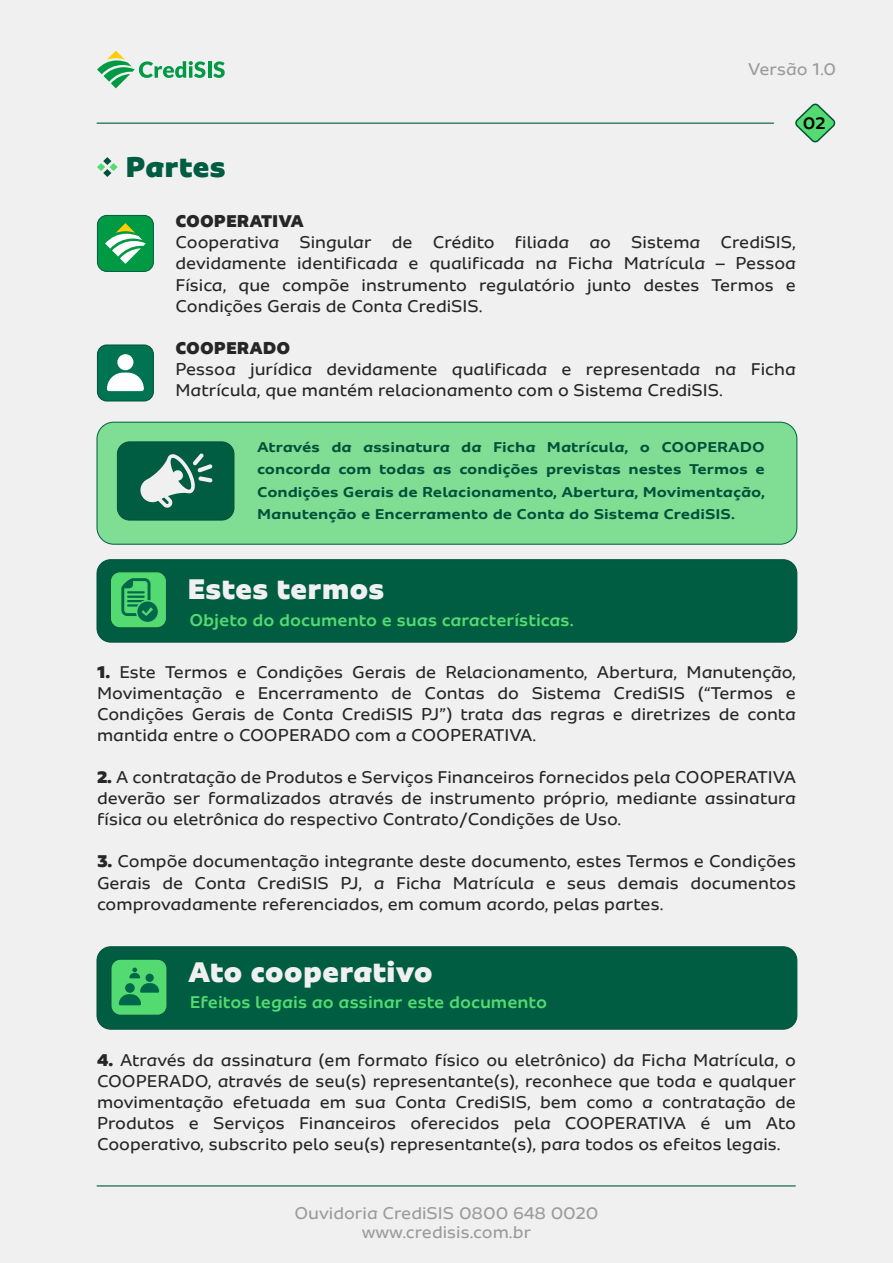
<style>
.page{position:relative;width:893px;height:1263px;background:#f0f0f0}
.page>*{position:absolute;margin:0;border:0;box-sizing:border-box;transform-origin:0 0}
.t1{font:900 30px "Sua";color:#f0f0f0}
.t2{font:900 30px "Sua";color:#005d42}
.t3{font:18px/21px "Sua";color:#262626;text-align:justify}
.t4{font:500 18px "Sua";color:#53db71}
.t5{font:18px/19.5px "Sua";color:#9b9b9b;text-align:center}
.t6{font:900 18px "Sua";color:#262626}
.t7{font:500 18px "Sua";color:#000}
.t8{font:700 15px/22.5px "Sua";color:#005139;text-align:justify;scale:1.1 1}
.s1{font-weight:900}
</style>
<div class="page">
<svg style="left:795px;top:103px;width:41px;height:40px"></svg>
<svg style="left:97px;top:157px;width:21px;height:20px"></svg>
<hr style="left:97px;top:123px;width:677px;height:1px;background:#005d42">
<div style="left:97px;top:215px;width:56px;height:56px;background:#009a44;border-radius:9px"></div>
<div style="left:97px;top:215px;width:57px;height:57px;border:1px solid #005d42;border-radius:9px"></div>
<svg style="left:105px;top:223px;width:41px;height:41px"></svg>
<div style="left:97px;top:345px;width:56px;height:56px;background:#007452;border-radius:9px"></div>
<div style="left:97px;top:345px;width:57px;height:56px;border:1px solid #005139;border-radius:9px"></div>
<svg style="left:107px;top:373px;width:37px;height:18px"></svg>
<div style="left:117px;top:354px;width:16px;height:16px;background:#fff;border-radius:50%"></div>
<hr style="left:97px;top:1185px;width:698px;height:1px;background:#005d42">
<hr style="left:208px;top:62px;width:3px;height:16px;background:#009a44">
<svg style="left:213px;top:61px;width:12px;height:17px"></svg>
<svg style="left:97px;top:51px;width:108px;height:37px"></svg>
<div style="left:97px;top:422px;width:700px;height:122px;background:#80de94;border-radius:17px"></div>
<div style="left:97px;top:422px;width:700px;height:122px;border:1px solid #005d42;border-radius:17px"></div>
<div style="left:117px;top:442px;width:117px;height:78px;background:#005d42;border-radius:12px"></div>
<div style="left:117px;top:442px;width:117px;height:78px;border:1px solid #005139;border-radius:12px"></div>
<svg style="left:140px;top:453px;width:73px;height:55px"></svg>
<div style="left:97px;top:560px;width:700px;height:82px;background:#005d42;border-radius:14px"></div>
<div style="left:97px;top:559px;width:700px;height:83px;border:1px solid #005139;border-radius:14px"></div>
<div style="left:110px;top:572px;width:56px;height:56px;background:#53db71;border-radius:9px"></div>
<div style="left:110px;top:572px;width:57px;height:56px;border:1px solid #005139;border-radius:9px"></div>
<svg style="left:121px;top:578px;width:37px;height:44px"></svg>
<div style="left:97px;top:947px;width:700px;height:82px;background:#005d42;border-radius:14px"></div>
<div style="left:97px;top:946px;width:700px;height:83px;border:1px solid #005139;border-radius:14px"></div>
<div style="left:111px;top:959px;width:56px;height:56px;background:#53db71;border-radius:9px"></div>
<div style="left:111px;top:959px;width:56px;height:56px;border:1px solid #005139;border-radius:9px"></div>
<svg style="left:119px;top:967px;width:40px;height:38px"></svg>
<p class="t5" style="left:748px;top:59px;width:89px">Versão 1.0</p>
<p class="t7" style="left:803px;top:112px;width:24px">02</p>
<h1 class="t2" style="left:125px;top:148px;width:102px">Partes</h1>
<p class="t6" style="left:175px;top:210px;width:130px">COOPERATIVA</p>
<p class="t3" style="left:175px;top:232px;width:622px">Cooperativa Singular de Crédito filiada ao Sistema CrediSIS, devidamente identificada e qualificada na Ficha Matrícula – Pessoa Física, que compõe instrumento regulatório junto destes Termos e Condições Gerais de Conta CrediSIS.</p>
<p class="t6" style="left:175px;top:336px;width:116px">COOPERADO</p>
<p class="t3" style="left:175px;top:358px;width:622px">Pessoa jurídica devidamente qualificada e representada na Ficha<br>Matrícula, que mantém relacionamento com o Sistema CrediSIS.</p>
<p class="t8" style="left:257px;top:435px;width:463px">Através da assinatura da Ficha Matrícula, o COOPERADO concorda com todas as condições previstas nestes Termos e Condições Gerais de Relacionamento, Abertura, Movimentação, Manutenção e Encerramento de Conta do Sistema CrediSIS.</p>
<h1 class="t1" style="left:187px;top:571px;width:199px">Estes termos</h1>
<p class="t4" style="left:189px;top:609px;width:386px">Objeto do documento e suas características.</p>
<p class="t3" style="left:97px;top:662px;width:700px"><span class="s1">1.</span> Este Termos e Condições Gerais de Relacionamento, Abertura, Manutenção, Movimentação e Encerramento de Contas do Sistema CrediSIS (“Termos e Condições Gerais de Conta CrediSIS PJ”) trata das regras e diretrizes de conta mantida entre o COOPERADO com a COOPERATIVA.</p>
<p class="t3" style="left:97px;top:767px;width:700px"><span class="s1">2.</span> A contratação de Produtos e Serviços Financeiros fornecidos pela COOPERATIVA deverão ser formalizados através de instrumento próprio, mediante assinatura física ou eletrônica do respectivo Contrato/Condições de Uso.</p>
<p class="t3" style="left:97px;top:851px;width:700px"><span class="s1">3.</span> Compõe documentação integrante deste documento, estes Termos e Condições Gerais de Conta CrediSIS PJ, a Ficha Matrícula e seus demais documentos comprovadamente referenciados, em comum acordo, pelas partes.</p>
<h1 class="t1" style="left:188px;top:953px;width:246px">Ato cooperativo</h1>
<p class="t4" style="left:190px;top:992px;width:359px">Efeitos legais ao assinar este documento</p>
<p class="t3" style="left:97px;top:1049px;width:700px"><span class="s1">4.</span> Através da assinatura (em formato físico ou eletrônico) da Ficha Matrícula, o COOPERADO, através de seu(s) representante(s), reconhece que toda e qualquer movimentação efetuada em sua Conta CrediSIS, bem como a contratação de Produtos e Serviços Financeiros oferecidos pela COOPERATIVA é um Ato Cooperativo, subscrito pelo seu(s) representante(s), para todos os efeitos legais.</p>
<p class="t5" style="left:294px;top:1203px;width:306px">Ouvidoria CrediSIS 0800 648 0020 www.credisis.com.br</p>
</div>
